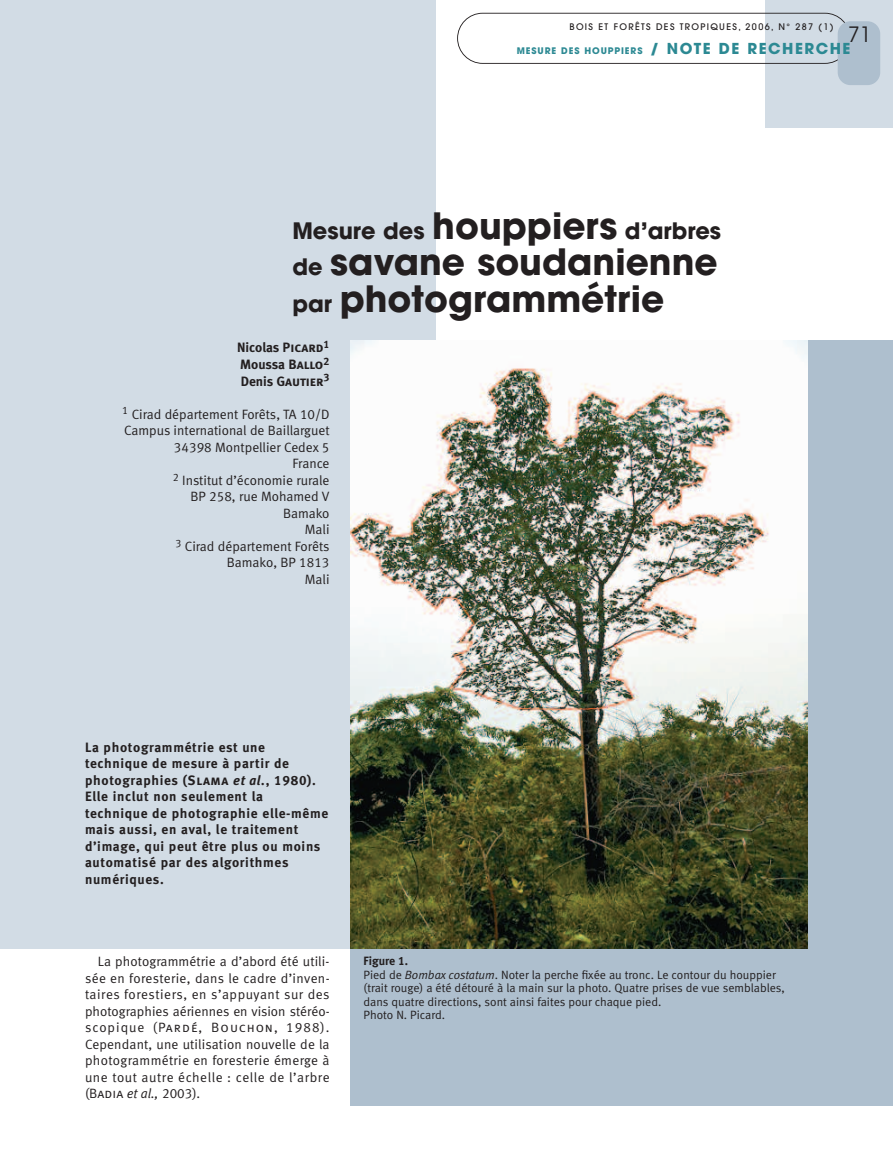
<style>
.page{position:relative;width:893px;height:1149px;background:#fff}
.page>*{position:absolute;margin:0;border:0;box-sizing:border-box;transform-origin:0 0}
.t1{font:700 36px/36px "Avant Garde";color:#231f20}
.t2{font:700 22.5px "Avant Garde";color:#231f20}
.t3{font:21px "Avant Garde";color:#231f20}
.t4{font:13.5px/16.5px "Meta Normal LF";color:#231f20;text-align:justify}
.t5{font:13.5px/16.5px "Meta Bold LF";letter-spacing:.05em;color:#231f20}
.t6{font:13.5px/16.5px "Meta Bold LF";letter-spacing:-.005em;color:#231f20}
.t7{font:13.5px "Meta Bold LF Caps";letter-spacing:-.01em;color:#231f20}
.t8{font:12px/13.5px "Meta Normal LF";color:#231f20}
.t9{font:12px "Meta Bold LF";color:#231f20}
.t10{font:500 9px "Avant Garde";letter-spacing:.15em;color:#231f20}
.t11{font:700 9px "Avant Garde";letter-spacing:.1em;color:#2c8993}
.s1{font-size:15px}
.s2{font-size:36px}
.s3{font-size:22.5px}
.s4{font-family:"Meta Bold LF Caps"}
.s5{font-family:"Meta Bold LF"}
.s6{font-style:italic}
.s7{font-family:"Meta Normal LF Caps"}
</style>
<div class="page">
<div style="left:0;top:0;width:436px;height:948px;background:#d2dce5"></div>
<div style="left:765px;top:0;width:128px;height:128px;background:#d2dce5"></div>
<svg style="left:457px;top:13px;width:388px;height:51px"></svg>
<div style="left:838px;top:21px;width:42px;height:64px;background:#aebfce;border-radius:13px"></div>
<div style="left:351px;top:340px;width:542px;height:766px;background:#aebfce"></div>
<img style="left:351px;top:340px;width:457px;height:608px">
<p class="t10" style="left:569px;top:23px;width:266px">BOIS ET FORÊTS DES TROPIQUES, 2006, N° 287 (1)</p>
<h3 class="t3" style="left:848px;top:26px;width:25px">71</h3>
<p class="t11" style="left:517px;top:47px;width:335px">MESURE DES HOUPPIERS <span class="s1">/ NOTE DE RECHERCHE</span></p>
<h2 class="t2" style="left:292px;top:223px;width:430px">Mesure des <span class="s2">houppiers</span> d’arbres</h2>
<h1 class="t1" style="left:292px;top:249px;width:427px"><span class="s3">de</span> savane soudanienne <span class="s3">par</span> photogrammétrie</h1>
<p class="t6" style="left:237px;top:341px;width:94px">Nicolas <span class="s4">Picard</span><sup>1<br></sup>Moussa <span class="s4">Ballo</span><sup>2</sup></p>
<p class="t7" style="left:241px;top:376px;width:90px"><span class="s5">Denis</span> Gautier<sup>3</sup></p>
<p class="t4" style="left:122px;top:407px;width:209px;text-align:right"><sup>1</sup> Cirad département Forêts, TA 10/D<br>Campus international de Baillarguet<br>34398 Montpellier Cedex 5<br>France<br><sup>2</sup> Institut d’économie rurale<br>BP 258, rue Mohamed V<br>Bamako<br>Mali<br><sup>3</sup> Cirad département Forêts<br>Bamako, BP 1813<br>Mali</p>
<p class="t5" style="left:85px;top:739px;width:245px">La photogrammétrie est une technique de mesure à partir de photographies (<span class="s4">Slama</span> <span class="s6">et al.</span>, 1980).<br>Elle inclut non seulement la technique de photographie elle-même mais aussi, en aval, le traitement d’image, qui peut être plus ou moins automatisé par des algorithmes numériques.</p>
<p class="t4" style="left:85px;top:954px;width:246px;text-indent:13px">La photogrammétrie a d’abord été utili&shy;sée en foresterie, dans le cadre d’inven&shy;taires forestiers, en s’appuyant sur des photographies aériennes en vision stéréo&shy;scopique (<span class="s7">Pardé, Bouchon</span>, 1988).<br>Cependant, une utilisation nouvelle de la photogrammétrie en foresterie émerge à une tout autre échelle : celle de l’arbre (<span class="s7">Badia</span> <span class="s6">et al.,</span> 2003).</p>
<p class="t9" style="left:364px;top:956px;width:46px">Figure 1.</p>
<p class="t8" style="left:364px;top:968px;width:423px">Pied de <span class="s6">Bombax costatum</span>. Noter la perche fixée au tronc. Le contour du houppier (trait rouge) a été détouré à la main sur la photo. Quatre prises de vue semblables, dans quatre directions, sont ainsi faites pour chaque pied.<br>Photo N. Picard.</p>
</div>
